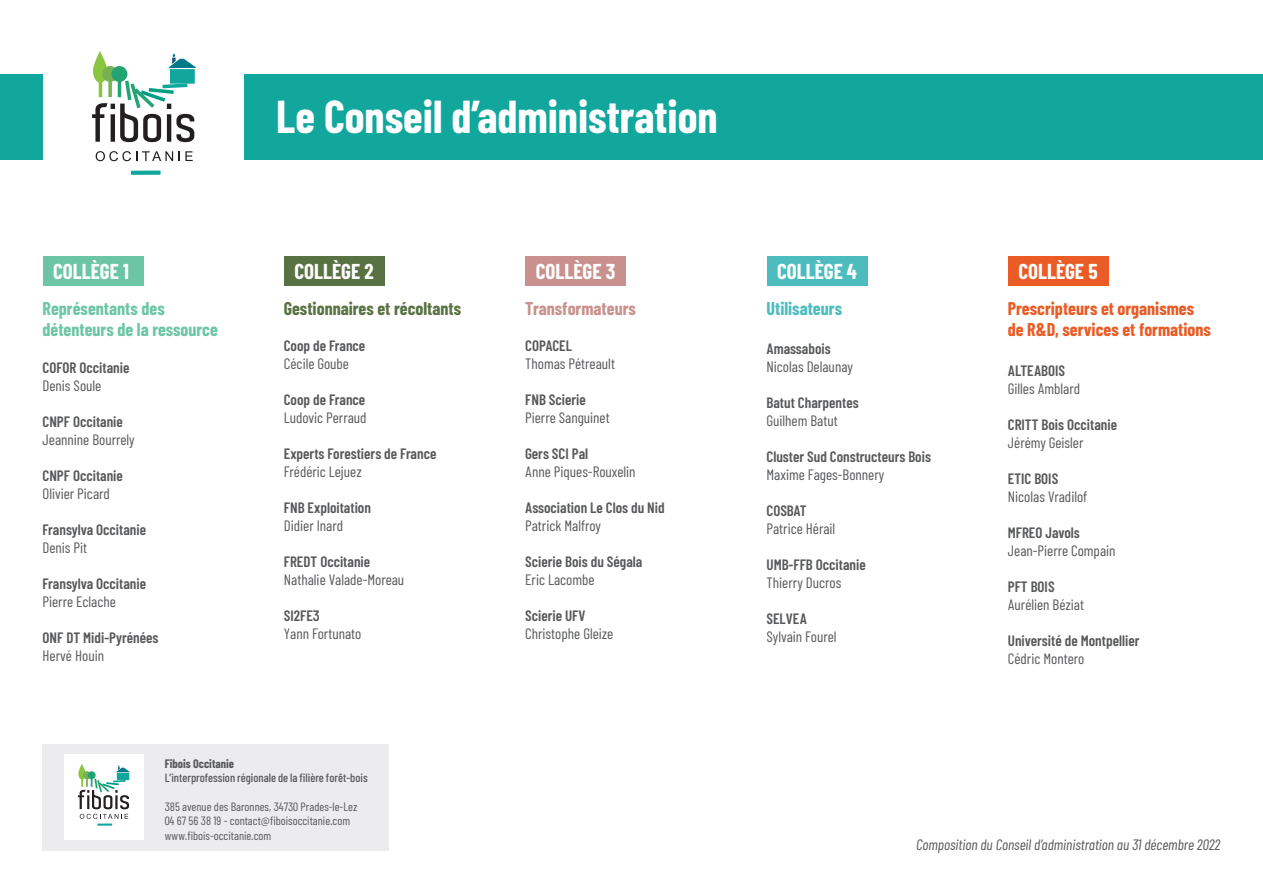
<style>
.page{position:relative;width:1263px;height:893px;background:#fff}
.page>*{position:absolute;margin:0;border:0;box-sizing:border-box;transform-origin:0 0}
.t1{font:700 45px "Barlow Condensed";color:#fff}
.t2{font:700 21px "Barlow Condensed";color:#fff}
.t3{font:700 18px "Barlow Condensed";color:#ea5b25}
.t4{font:700 18px "Barlow Condensed";color:#6cc6a5}
.t5{font:700 18px "Barlow Condensed";color:#597243}
.t6{font:700 18px "Barlow Condensed";color:#c9918d}
.t7{font:700 18px "Barlow Condensed";color:#4cbcbe}
.t8{font:15px "Barlow Condensed";color:#57585a}
.t9{font:600 15px "Barlow Condensed";color:#57585a}
.t10{font:italic 15px "Barlow Condensed";color:#57585a}
.t11{font:12px "Barlow Condensed";color:#57585a}
.t12{font:500 12px "Barlow Condensed";color:#57585a}
.t13{font:700 12px "Barlow Condensed";color:#57585a}
</style>
<div class="page">
<div style="left:0;top:74px;width:43px;height:85px;background:#12a79d"></div>
<div style="left:244px;top:74px;width:1019px;height:85px;background:#12a79d"></div>
<div style="left:43px;top:744px;width:346px;height:106px;background:#ececee"></div>
<svg style="left:131px;top:171px;width:30px;height:4px"></svg>
<svg style="left:96px;top:151px;width:77px;height:10px"></svg>
<svg style="left:179px;top:151px;width:14px;height:10px"></svg>
<svg style="left:92px;top:51px;width:104px;height:91px"></svg>
<div style="left:284px;top:256px;width:101px;height:30px;background:#597243"></div>
<div style="left:43px;top:256px;width:100px;height:30px;background:#6cc6a5"></div>
<div style="left:525px;top:256px;width:101px;height:30px;background:#c9918d"></div>
<div style="left:766px;top:256px;width:101px;height:30px;background:#4cbcbe"></div>
<div style="left:1008px;top:256px;width:101px;height:30px;background:#ea5b25"></div>
<div style="left:64px;top:755px;width:79px;height:85px;background:#fff"></div>
<hr style="left:97px;top:823px;width:15px;height:3px;background:#12a79d">
<svg style="left:78px;top:764px;width:52px;height:55px"></svg>
<p class="t2" style="left:53px;top:258px;width:77px">COLLÈGE 1</p>
<p class="t4" style="left:43px;top:297px;width:124px">Représentants des</p>
<p class="t4" style="left:43px;top:319px;width:177px">détenteurs de la ressource</p>
<p class="t9" style="left:43px;top:358px;width:88px">COFOR Occitanie</p>
<p class="t8" style="left:43px;top:376px;width:60px">Denis Soule</p>
<p class="t9" style="left:43px;top:412px;width:82px">CNPF Occitanie</p>
<p class="t8" style="left:43px;top:430px;width:94px">Jeannine Bourrely</p>
<p class="t9" style="left:43px;top:466px;width:82px">CNPF Occitanie</p>
<p class="t8" style="left:43px;top:484px;width:69px">Olivier Picard</p>
<p class="t9" style="left:43px;top:520px;width:105px">Fransylva Occitanie</p>
<p class="t8" style="left:43px;top:538px;width:46px">Denis Pit</p>
<p class="t9" style="left:43px;top:574px;width:105px">Fransylva Occitanie</p>
<p class="t8" style="left:43px;top:592px;width:75px">Pierre Eclache</p>
<p class="t9" style="left:43px;top:628px;width:118px">ONF DT Midi-Pyrénées</p>
<p class="t8" style="left:43px;top:646px;width:63px">Hervé Houin</p>
<p class="t1" style="left:276px;top:89px;width:443px">Le Conseil d’administration</p>
<p class="t2" style="left:294px;top:258px;width:81px">COLLÈGE 2</p>
<p class="t5" style="left:284px;top:297px;width:179px">Gestionnaires et récoltants</p>
<p class="t9" style="left:284px;top:336px;width:83px">Coop de France</p>
<p class="t8" style="left:284px;top:354px;width:67px">Cécile Goube</p>
<p class="t9" style="left:284px;top:390px;width:83px">Coop de France</p>
<p class="t8" style="left:284px;top:408px;width:84px">Ludovic Perraud</p>
<p class="t9" style="left:284px;top:444px;width:154px">Experts Forestiers de France</p>
<p class="t8" style="left:284px;top:462px;width:79px">Frédéric Lejuez</p>
<p class="t9" style="left:284px;top:498px;width:89px">FNB Exploitation</p>
<p class="t8" style="left:284px;top:516px;width:61px">Didier Inard</p>
<p class="t9" style="left:284px;top:552px;width:88px">FREDT Occitanie</p>
<p class="t8" style="left:284px;top:570px;width:122px">Nathalie Valade-Moreau</p>
<p class="t9" style="left:284px;top:606px;width:37px">SI2FE3</p>
<p class="t8" style="left:284px;top:624px;width:79px">Yann Fortunato</p>
<p class="t2" style="left:536px;top:258px;width:81px">COLLÈGE 3</p>
<p class="t6" style="left:525px;top:297px;width:112px">Transformateurs</p>
<p class="t9" style="left:525px;top:336px;width:48px">COPACEL</p>
<p class="t8" style="left:525px;top:354px;width:91px">Thomas Pétreault</p>
<p class="t9" style="left:525px;top:390px;width:62px">FNB Scierie</p>
<p class="t8" style="left:525px;top:408px;width:86px">Pierre Sanguinet</p>
<p class="t9" style="left:525px;top:444px;width:64px">Gers SCI Pal</p>
<p class="t8" style="left:525px;top:462px;width:112px">Anne Piques-Rouxelin</p>
<p class="t9" style="left:525px;top:498px;width:141px">Association Le Clos du Nid</p>
<p class="t8" style="left:525px;top:516px;width:77px">Patrick Malfroy</p>
<p class="t9" style="left:525px;top:552px;width:119px">Scierie Bois du Ségala</p>
<p class="t8" style="left:525px;top:570px;width:71px">Eric Lacombe</p>
<p class="t9" style="left:525px;top:606px;width:62px">Scierie UFV</p>
<p class="t8" style="left:525px;top:624px;width:90px">Christophe Gleize</p>
<p class="t13" style="left:165px;top:756px;width:71px">Fibois Occitanie</p>
<p class="t12" style="left:165px;top:770px;width:204px">L’interprofession régionale de la filière forêt-bois</p>
<p class="t11" style="left:165px;top:799px;width:194px">385 avenue des Baronnes, 34730 Prades-le-Lez</p>
<p class="t11" style="left:165px;top:814px;width:187px">04 67 56 38 19 - contact@fiboisoccitanie.com</p>
<p class="t11" style="left:165px;top:828px;width:108px">www.fibois-occitanie.com</p>
<p class="t2" style="left:777px;top:258px;width:81px">COLLÈGE 4</p>
<p class="t7" style="left:766px;top:297px;width:77px">Utilisateurs</p>
<p class="t9" style="left:766px;top:339px;width:66px">Amassabois</p>
<p class="t8" style="left:766px;top:357px;width:88px">Nicolas Delaunay</p>
<p class="t9" style="left:766px;top:393px;width:94px">Batut Charpentes</p>
<p class="t8" style="left:766px;top:411px;width:73px">Guilhem Batut</p>
<p class="t9" style="left:766px;top:447px;width:166px">Cluster Sud Constructeurs Bois</p>
<p class="t8" style="left:766px;top:465px;width:119px">Maxime Fages-Bonnery</p>
<p class="t9" style="left:766px;top:501px;width:42px">COSBAT</p>
<p class="t8" style="left:766px;top:519px;width:70px">Patrice Hérail</p>
<p class="t9" style="left:766px;top:555px;width:101px">UMB-FFB Occitanie</p>
<p class="t8" style="left:766px;top:573px;width:76px">Thierry Ducros</p>
<p class="t9" style="left:766px;top:609px;width:42px">SELVEA</p>
<p class="t8" style="left:766px;top:627px;width:72px">Sylvain Fourel</p>
<p class="t2" style="left:1018px;top:258px;width:81px">COLLÈGE 5</p>
<p class="t3" style="left:1008px;top:297px;width:188px">Prescripteurs et organismes</p>
<p class="t3" style="left:1008px;top:319px;width:205px">de R&amp;D, services et formations</p>
<p class="t9" style="left:1008px;top:361px;width:59px">ALTEABOIS</p>
<p class="t8" style="left:1008px;top:379px;width:74px">Gilles Amblard</p>
<p class="t9" style="left:1008px;top:415px;width:111px">CRITT Bois Occitanie</p>
<p class="t8" style="left:1008px;top:433px;width:77px">Jérémy Geisler</p>
<p class="t9" style="left:1008px;top:469px;width:52px">ETIC BOIS</p>
<p class="t8" style="left:1008px;top:487px;width:81px">Nicolas Vradilof</p>
<p class="t9" style="left:1008px;top:523px;width:74px">MFREO Javols</p>
<p class="t8" style="left:1008px;top:541px;width:109px">Jean-Pierre Compain</p>
<p class="t9" style="left:1008px;top:577px;width:48px">PFT BOIS</p>
<p class="t8" style="left:1008px;top:595px;width:78px">Aurélien Béziat</p>
<p class="t9" style="left:1008px;top:631px;width:133px">Université de Montpellier</p>
<p class="t8" style="left:1008px;top:649px;width:78px">Cédric Montero</p>
<p class="t10" style="left:916px;top:836px;width:306px">Composition du Conseil d’administration au 31 décembre 2022</p>
</div>
